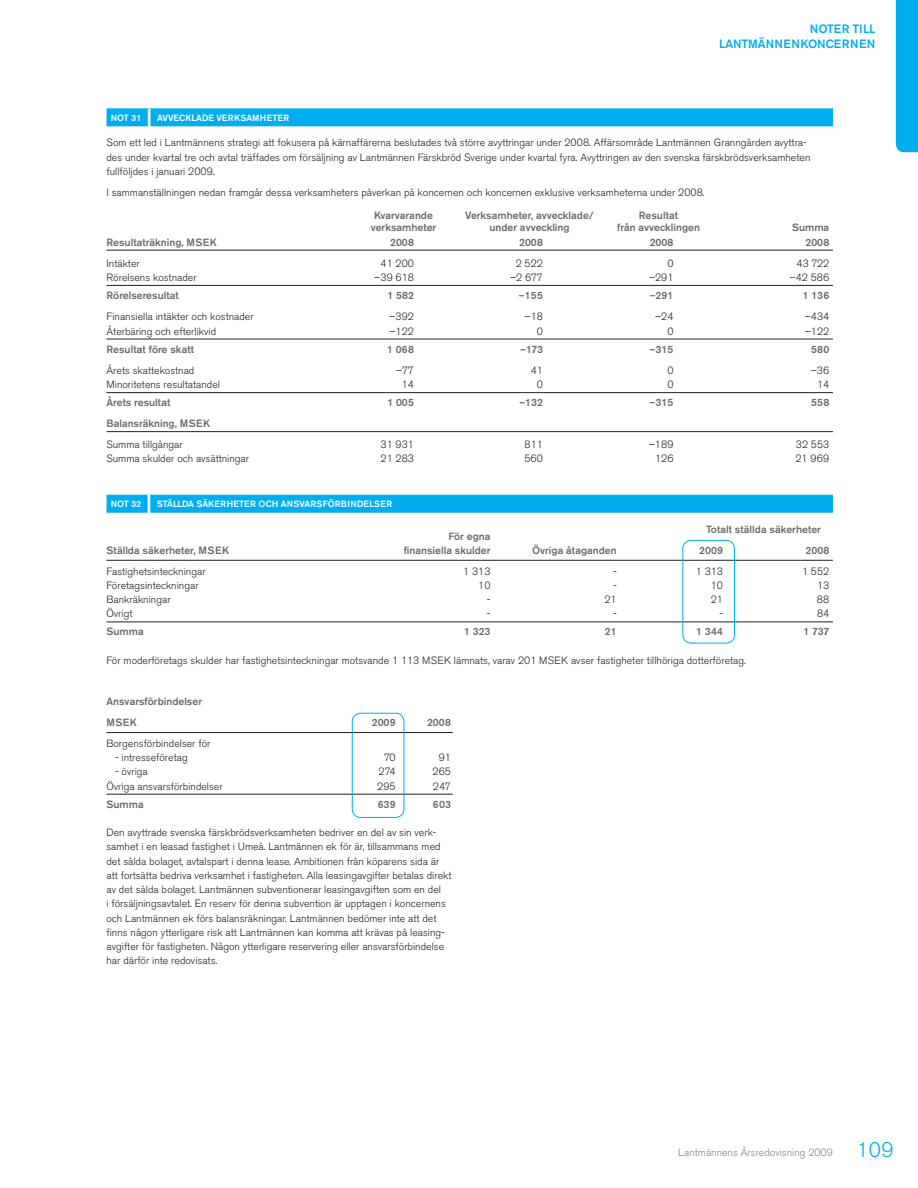
<style>
.page{position:relative;width:918px;height:1188px;background:#fff}
.page>*{position:absolute;margin:0;border:0;box-sizing:border-box;transform-origin:0 0}
.t1{font:500 28.5px "Akzidenz Grotesk BE";color:#fff;scale:.7 1}
.t2{font:500 12px/15px "Akzidenz Grotesk BE";letter-spacing:-.005em;color:#00aeef;text-align:right}
.t3{font:300 10.5px/14.2px "Akzidenz Grotesk BE";color:#231f20}
.t4{font:500 10.5px/21px "Akzidenz Grotesk BE";color:#6c6c6f}
.t5{font:300 10.5px "Akzidenz Grotesk BE";color:#808084}
.t6{font:500 9px "Akzidenz Grotesk BE";color:#fff}
.s1{font-size:21px;color:#00aeef}
</style>
<div class="page">
<div style="left:107px;top:108px;width:726px;height:18px;background:#00aeef"></div>
<hr style="left:107px;top:250px;width:726px;height:1px;background:#231f20">
<hr style="left:107px;top:285px;width:726px;height:1px;background:#231f20">
<hr style="left:107px;top:339px;width:726px;height:1px;background:#231f20">
<hr style="left:107px;top:392px;width:726px;height:1px;background:#231f20">
<hr style="left:107px;top:431px;width:726px;height:1px;background:#231f20">
<div style="left:107px;top:495px;width:726px;height:18px;background:#00aeef"></div>
<hr style="left:107px;top:560px;width:726px;height:1px;background:#231f20">
<hr style="left:107px;top:622px;width:726px;height:1px;background:#231f20">
<hr style="left:107px;top:732px;width:346px;height:1px;background:#231f20">
<hr style="left:107px;top:794px;width:346px;height:1px;background:#231f20">
<div style="left:352px;top:713px;width:52px;height:105px;border:1px solid #00aeef;border-radius:9px"></div>
<div style="left:682px;top:540px;width:53px;height:103px;border:1px solid #00aeef;border-radius:9px"></div>
<div style="left:896px;top:0;width:22px;height:152px;background:#00aeef"></div>
<p class="t2" style="left:719px;top:21px;width:158px">NOTER TILL<br>LANTMÄNNENKONCERNEN</p>
<p class="t6" style="left:111px;top:112px;width:32px">NOT 31</p>
<h1 class="t1" style="left:146px;top:101px;width:10px">I</h1>
<p class="t6" style="left:157px;top:112px;width:134px">AVVECKLADE VERKSAMHETER</p>
<p class="t3" style="left:107px;top:136px;width:705px">Som ett led i Lantmännens strategi att fokusera på kärnaffärerna beslutades två större avyttringar under 2008. Affärsområde Lantmännen Granngården avyttra&shy;des under kvartal tre och avtal träffades om försäljning av Lantmännen Färskbröd Sverige under kvartal fyra. Avyttringen av den svenska färskbrödsverksamheten fullföljdes i januari 2009.</p>
<p class="t3" style="left:107px;top:186px;width:600px">I sammanställningen nedan framgår dessa verksamheters påverkan på koncernen och koncernen exklusive verksamheterna under 2008.</p>
<p class="t4" style="left:374px;top:204px;width:60px">Kvarvarande</p>
<p class="t4" style="left:465px;top:204px;width:130px">Verksamheter, avvecklade/</p>
<p class="t4" style="left:639px;top:204px;width:41px">Resultat</p>
<p class="t4" style="left:371px;top:217px;width:67px">verksamheter</p>
<p class="t4" style="left:489px;top:217px;width:82px">under avveckling</p>
<p class="t4" style="left:617px;top:217px;width:84px">från avvecklingen</p>
<p class="t4" style="left:792px;top:217px;width:39px">Summa</p>
<p class="t4" style="left:107px;top:231px;width:112px">Resultaträkning, MSEK</p>
<p class="t4" style="left:390px;top:231px;width:25px">2008</p>
<p class="t4" style="left:519px;top:231px;width:25px">2008</p>
<p class="t4" style="left:650px;top:231px;width:25px">2008</p>
<p class="t4" style="left:806px;top:231px;width:25px">2008</p>
<p class="t3" style="left:107px;top:256px;width:35px">Intäkter</p>
<p class="t3" style="left:381px;top:256px;width:35px">41 200</p>
<p class="t3" style="left:516px;top:256px;width:29px">2 522</p>
<p class="t3" style="left:667px;top:256px;width:8px">0</p>
<p class="t3" style="left:797px;top:256px;width:34px">43 722</p>
<p class="t3" style="left:107px;top:270px;width:92px">Rörelsens kostnader</p>
<p class="t3" style="left:374px;top:270px;width:41px">–39 618</p>
<p class="t3" style="left:510px;top:270px;width:34px">–2 677</p>
<p class="t3" style="left:649px;top:270px;width:26px">–291</p>
<p class="t3" style="left:790px;top:270px;width:41px">–42 586</p>
<p class="t4" style="left:107px;top:285px;width:74px">Rörelseresultat</p>
<p class="t4" style="left:387px;top:285px;width:28px">1 582</p>
<p class="t4" style="left:519px;top:285px;width:26px">–155</p>
<p class="t4" style="left:650px;top:285px;width:25px">–291</p>
<p class="t4" style="left:803px;top:285px;width:28px">1 136</p>
<p class="t3" style="left:107px;top:310px;width:149px">Finansiella intäkter och kostnader</p>
<p class="t3" style="left:389px;top:310px;width:26px">–392</p>
<p class="t3" style="left:525px;top:310px;width:20px">–18</p>
<p class="t3" style="left:655px;top:310px;width:20px">–24</p>
<p class="t3" style="left:805px;top:310px;width:26px">–434</p>
<p class="t3" style="left:107px;top:324px;width:111px">Återbäring och efterlikvid</p>
<p class="t3" style="left:390px;top:324px;width:26px">–122</p>
<p class="t3" style="left:537px;top:324px;width:8px">0</p>
<p class="t3" style="left:667px;top:324px;width:8px">0</p>
<p class="t3" style="left:805px;top:324px;width:26px">–122</p>
<p class="t4" style="left:107px;top:338px;width:89px">Resultat före skatt</p>
<p class="t4" style="left:387px;top:338px;width:28px">1 068</p>
<p class="t4" style="left:520px;top:338px;width:24px">–173</p>
<p class="t4" style="left:649px;top:338px;width:26px">–315</p>
<p class="t4" style="left:811px;top:338px;width:20px">580</p>
<p class="t3" style="left:107px;top:363px;width:89px">Årets skattekostnad</p>
<p class="t3" style="left:396px;top:363px;width:19px">–77</p>
<p class="t3" style="left:531px;top:363px;width:14px">41</p>
<p class="t3" style="left:667px;top:363px;width:8px">0</p>
<p class="t3" style="left:811px;top:363px;width:20px">–36</p>
<p class="t3" style="left:107px;top:378px;width:115px">Minoritetens resultatandel</p>
<p class="t3" style="left:402px;top:378px;width:14px">14</p>
<p class="t3" style="left:537px;top:378px;width:8px">0</p>
<p class="t3" style="left:667px;top:378px;width:8px">0</p>
<p class="t3" style="left:817px;top:378px;width:14px">14</p>
<p class="t4" style="left:107px;top:392px;width:65px">Årets resultat</p>
<p class="t4" style="left:387px;top:392px;width:28px">1 005</p>
<p class="t4" style="left:519px;top:392px;width:25px">–132</p>
<p class="t4" style="left:649px;top:392px;width:26px">–315</p>
<p class="t4" style="left:811px;top:392px;width:20px">558</p>
<p class="t4" style="left:107px;top:413px;width:105px">Balansräkning, MSEK</p>
<p class="t3" style="left:107px;top:438px;width:78px">Summa tillgångar</p>
<p class="t3" style="left:381px;top:438px;width:35px">31 931</p>
<p class="t3" style="left:525px;top:438px;width:20px">811</p>
<p class="t3" style="left:649px;top:438px;width:26px">–189</p>
<p class="t3" style="left:796px;top:438px;width:35px">32 553</p>
<p class="t3" style="left:107px;top:452px;width:144px">Summa skulder och avsättningar</p>
<p class="t3" style="left:381px;top:452px;width:35px">21 283</p>
<p class="t3" style="left:524px;top:452px;width:20px">560</p>
<p class="t3" style="left:655px;top:452px;width:20px">126</p>
<p class="t3" style="left:795px;top:452px;width:35px">21 969</p>
<p class="t6" style="left:111px;top:499px;width:32px">NOT 32</p>
<h1 class="t1" style="left:146px;top:487px;width:10px">I</h1>
<p class="t6" style="left:157px;top:499px;width:237px">STÄLLDA SÄKERHETER OCH ANSVARSFÖRBINDELSER</p>
<p class="t4" style="left:706px;top:518px;width:116px">Totalt ställda säkerheter</p>
<p class="t4" style="left:449px;top:526px;width:43px">För egna</p>
<p class="t4" style="left:107px;top:539px;width:124px">Ställda säkerheter, MSEK</p>
<p class="t4" style="left:404px;top:539px;width:88px">finansiella skulder</p>
<p class="t4" style="left:532px;top:539px;width:86px">Övriga åtaganden</p>
<p class="t4" style="left:699px;top:539px;width:25px">2009</p>
<p class="t4" style="left:806px;top:539px;width:25px">2008</p>
<p class="t3" style="left:107px;top:564px;width:101px">Fastighetsinteckningar</p>
<p class="t3" style="left:463px;top:564px;width:29px">1 313</p>
<p class="t3" style="left:613px;top:564px;width:3px">-</p>
<p class="t3" style="left:696px;top:564px;width:29px">1 313</p>
<p class="t3" style="left:802px;top:564px;width:29px">1 552</p>
<p class="t3" style="left:107px;top:578px;width:94px">Företagsinteckningar</p>
<p class="t3" style="left:478px;top:578px;width:14px">10</p>
<p class="t3" style="left:613px;top:578px;width:3px">-</p>
<p class="t3" style="left:711px;top:578px;width:14px">10</p>
<p class="t3" style="left:817px;top:578px;width:14px">13</p>
<p class="t3" style="left:107px;top:593px;width:66px">Bankräkningar</p>
<p class="t3" style="left:487px;top:593px;width:3px">-</p>
<p class="t3" style="left:605px;top:593px;width:14px">21</p>
<p class="t3" style="left:711px;top:593px;width:14px">21</p>
<p class="t3" style="left:817px;top:593px;width:14px">88</p>
<p class="t3" style="left:107px;top:607px;width:28px">Övrigt</p>
<p class="t3" style="left:487px;top:607px;width:2px">---</p>
<p class="t3" style="left:817px;top:607px;width:14px">84</p>
<p class="t4" style="left:107px;top:621px;width:39px">Summa</p>
<p class="t4" style="left:464px;top:621px;width:28px">1 323</p>
<p class="t4" style="left:605px;top:621px;width:13px">21</p>
<p class="t4" style="left:696px;top:621px;width:28px">1 344</p>
<p class="t4" style="left:804px;top:621px;width:27px">1 737</p>
<p class="t3" style="left:107px;top:653px;width:641px">För moderföretags skulder har fastighetsinteckningar motsvande 1 113 MSEK lämnats, varav 201 MSEK avser fastigheter tillhöriga dotterföretag.</p>
<p class="t4" style="left:107px;top:691px;width:97px">Ansvarsförbindelser<br>MSEK</p>
<p class="t4" style="left:372px;top:712px;width:25px">2009</p>
<p class="t4" style="left:427px;top:712px;width:25px">2008</p>
<p class="t3" style="left:107px;top:736px;width:105px">Borgensförbindelser för</p>
<p class="t3" style="left:115px;top:751px;width:74px">- intresseföretag</p>
<p class="t3" style="left:384px;top:751px;width:13px">70</p>
<p class="t3" style="left:439px;top:751px;width:14px">91</p>
<p class="t3" style="left:115px;top:765px;width:34px">- övriga</p>
<p class="t3" style="left:379px;top:765px;width:19px">274</p>
<p class="t3" style="left:433px;top:765px;width:20px">265</p>
<p class="t3" style="left:107px;top:779px;width:118px">Övriga ansvarsförbindelser</p>
<p class="t3" style="left:377px;top:779px;width:20px">295</p>
<p class="t3" style="left:433px;top:779px;width:19px">247</p>
<p class="t4" style="left:107px;top:793px;width:39px">Summa</p>
<p class="t4" style="left:378px;top:793px;width:19px">639</p>
<p class="t4" style="left:433px;top:793px;width:19px">603</p>
<p class="t3" style="left:107px;top:826px;width:347px">Den avyttrade svenska färskbrödsverksamheten bedriver en del av sin verk&shy;samhet i en leasad fastighet i Umeå. Lantmännen ek för är, tillsammans med det sålda bolaget, avtalspart i denna lease. Ambitionen från köparens sida är att fortsätta bedriva verksamhet i fastigheten. Alla leasingavgifter betalas direkt av det sålda bolaget. Lantmännen subventionerar leasingavgiften som en del<br>i försäljningsavtalet. En reserv för denna subvention är upptagen i koncernens och Lantmännen ek förs balansräkningar. Lantmännen bedömer inte att det finns någon ytterligare risk att Lantmännen kan komma att krävas på leasing&shy;avgifter för fastigheten. Någon ytterligare reservering eller ansvarsförbindelse har därför inte redovisats.</p>
<p class="t5" style="left:678px;top:1146px;width:217px">Lantmännens Årsredovisning 2009 <span class="s1">109</span></p>
</div>
